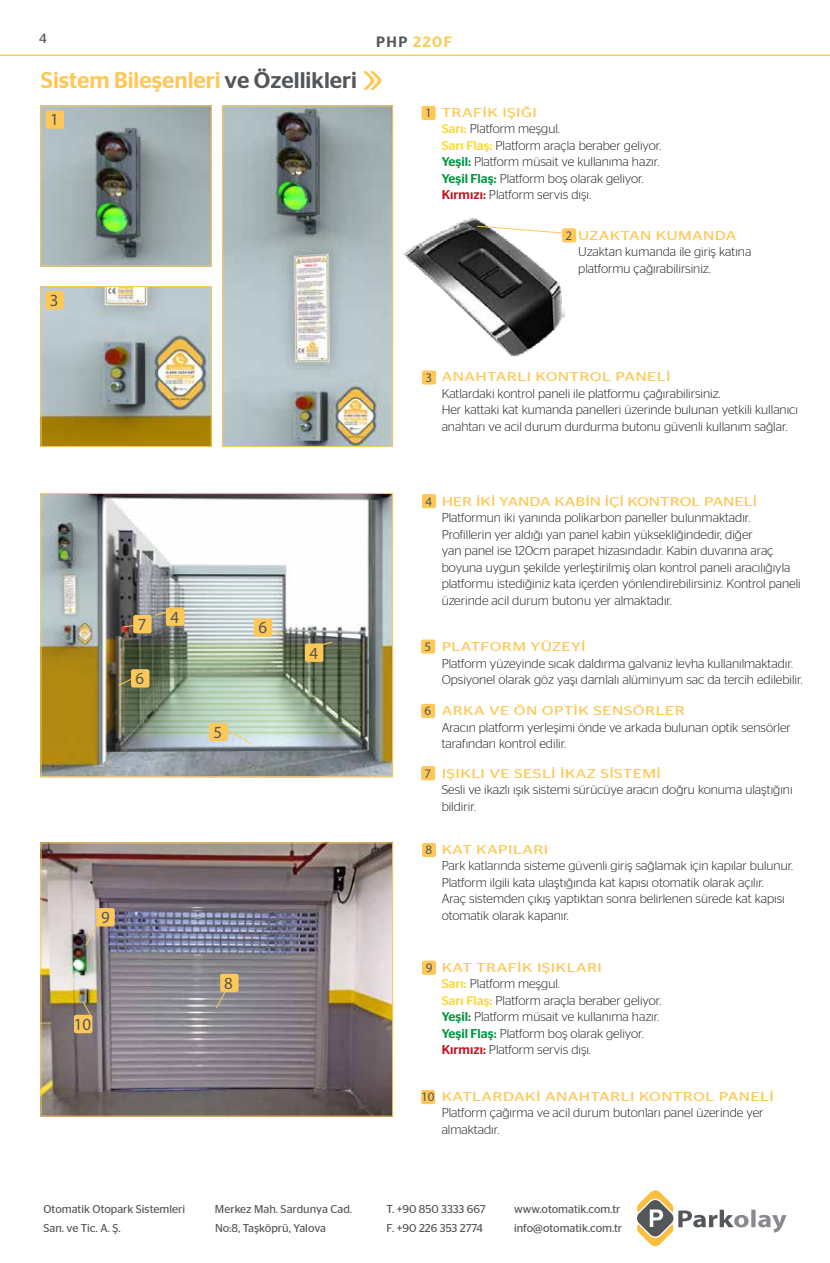
<style>
.page{position:relative;width:830px;height:1263px;background:#fff}
.page>*{position:absolute;margin:0;border:0;box-sizing:border-box;transform-origin:0 0}
.t1{font:500 22.65px "Stag Sans";color:#fdc858}
.t2{font:17.1px "Myriad Pro";color:#54575a}
.t3{font:500 15px "Stag Sans";letter-spacing:.1em;color:#fdc858}
.t4{font:13.5px "Stag Sans";color:#54575a}
.t5{font:13.05px "Myriad Pro";color:#54575a}
.t6{font:300 12.75px/16.5px "Stag Sans";color:#1d1d1b}
.t7{font:12.75px "Stag Sans";letter-spacing:.025em;color:#fdc858;scale:1.29 1}
.t8{font:12.75px "Stag Sans";color:#fdc858;scale:1.29 1}
.t9{font:11.4px "Stag Sans";color:#54575a}
.s1{color:#54575a}
.s2{font-weight:400;color:#fdc858}
.s3{font-weight:500;color:#fbd93c}
.s4{font-weight:500;color:#009641}
.s5{font-weight:500;color:#bf1622}
</style>
<div class="page">
<img style="left:41px;top:495px;width:351px;height:283px">
<img style="left:224px;top:108px;width:167px;height:337px">
<img style="left:403px;top:218px;width:161px;height:139px">
<hr style="left:0;top:55px;width:829px;height:1px;background:#fdc858">
<div style="left:41px;top:493px;width:352px;height:284px;border:1px solid #fdc858"></div>
<img style="left:43px;top:108px;width:166px;height:156px">
<div style="left:41px;top:106px;width:170px;height:160px;border:1px solid #fdc858"></div>
<div style="left:222px;top:106px;width:171px;height:341px;border:1px solid #fdc858"></div>
<img style="left:43px;top:288px;width:166px;height:157px">
<div style="left:41px;top:286px;width:170px;height:161px;border:1px solid #fdc858"></div>
<img style="left:43px;top:844px;width:348px;height:270px">
<div style="left:41px;top:842px;width:352px;height:274px;border:1px solid #fdc858"></div>
<svg style="left:363px;top:71px;width:18px;height:19px"></svg>
<svg style="left:476px;top:226px;width:86px;height:7px"></svg>
<div style="left:45px;top:110px;width:19px;height:19px;background:#fdc858;border-radius:2px"></div>
<div style="left:45px;top:291px;width:19px;height:18px;background:#fdc858;border-radius:2px"></div>
<div style="left:133px;top:615px;width:18px;height:18px;background:#fdc858;border-radius:2px"></div>
<div style="left:421px;top:106px;width:14px;height:14px;background:#fdc858;border-radius:2px"></div>
<div style="left:422px;top:843px;width:14px;height:14px;background:#fdc858;border-radius:2px"></div>
<div style="left:422px;top:961px;width:14px;height:14px;background:#fdc858;border-radius:2px"></div>
<div style="left:421px;top:1090px;width:14px;height:14px;background:#fdc858;border-radius:2px"></div>
<div style="left:561px;top:228px;width:15px;height:14px;background:#fdc858;border-radius:2px"></div>
<div style="left:422px;top:370px;width:14px;height:15px;background:#fdc858;border-radius:2px"></div>
<div style="left:422px;top:494px;width:14px;height:14px;background:#fdc858;border-radius:2px"></div>
<div style="left:421px;top:639px;width:14px;height:15px;background:#fdc858;border-radius:2px"></div>
<div style="left:421px;top:704px;width:14px;height:14px;background:#fdc858;border-radius:2px"></div>
<div style="left:421px;top:766px;width:14px;height:14px;background:#fdc858;border-radius:2px"></div>
<svg style="left:123px;top:624px;width:11px;height:3px"></svg>
<div style="left:166px;top:607px;width:18px;height:19px;background:#fdc858;border-radius:2px"></div>
<svg style="left:154px;top:612px;width:12px;height:4px"></svg>
<div style="left:209px;top:723px;width:18px;height:18px;background:#fdc858;border-radius:2px"></div>
<svg style="left:225px;top:728px;width:27px;height:16px"></svg>
<div style="left:131px;top:669px;width:18px;height:19px;background:#fdc858;border-radius:2px"></div>
<svg style="left:118px;top:678px;width:13px;height:8px"></svg>
<div style="left:254px;top:618px;width:18px;height:19px;background:#fdc858;border-radius:2px"></div>
<svg style="left:272px;top:629px;width:11px;height:6px"></svg>
<div style="left:305px;top:643px;width:18px;height:19px;background:#fdc858;border-radius:2px"></div>
<svg style="left:321px;top:641px;width:11px;height:4px"></svg>
<div style="left:96px;top:908px;width:19px;height:18px;background:#fdc858;border-radius:2px"></div>
<svg style="left:85px;top:923px;width:13px;height:23px"></svg>
<div style="left:220px;top:974px;width:18px;height:18px;background:#fdc858;border-radius:2px"></div>
<svg style="left:216px;top:986px;width:12px;height:23px"></svg>
<div style="left:74px;top:1015px;width:18px;height:18px;background:#fdc858;border-radius:2px"></div>
<svg style="left:83px;top:1002px;width:8px;height:13px"></svg>
<svg style="left:637px;top:1190px;width:149px;height:56px"></svg>
<p class="t4" style="left:39px;top:31px;width:9px">4</p>
<p class="t3" style="left:376px;top:33px;width:77px"><span class="s1">PHP</span> 220F</p>
<h1 class="t1" style="left:41px;top:67px;width:317px">Sistem Bileşenleri <span class="s1">ve Özellikleri</span></h1>
<p class="t6" style="left:441px;top:104px;width:221px"><span class="s2">TRAFİK IŞIĞI<br></span><span class="s3">Sarı:</span> Platform meşgul.<br><span class="s3">Sarı Flaş:</span> Platform araçla beraber geliyor.<br><span class="s4">Yeşil:</span> Platform müsait ve kullanıma hazır.<br><span class="s4">Yeşil Flaş:</span> Platform boş olarak geliyor.<br><span class="s5">Kırmızı:</span> Platform servis dışı.</p>
<p class="t7" style="left:578px;top:228px;width:124px">UZAKTAN KUMANDA</p>
<p class="t6" style="left:578px;top:243px;width:174px">Uzaktan kumanda ile giriş katına platformu çağırabilirsiniz.</p>
<p class="t5" style="left:425px;top:105px;width:8px">1</p>
<h2 class="t2" style="left:50px;top:109px;width:10px">1</h2>
<p class="t5" style="left:565px;top:227px;width:8px">2</p>
<h2 class="t2" style="left:50px;top:290px;width:10px">3</h2>
<h2 class="t2" style="left:138px;top:614px;width:10px">7</h2>
<h2 class="t2" style="left:135px;top:668px;width:10px">6</h2>
<h2 class="t2" style="left:170px;top:606px;width:10px">4</h2>
<h2 class="t2" style="left:213px;top:722px;width:10px">5</h2>
<h2 class="t2" style="left:258px;top:617px;width:10px">6</h2>
<h2 class="t2" style="left:309px;top:642px;width:10px">4</h2>
<h2 class="t2" style="left:101px;top:907px;width:10px">9</h2>
<h2 class="t2" style="left:74px;top:1013px;width:19px">10</h2>
<h2 class="t2" style="left:224px;top:972px;width:10px">8</h2>
<p class="t5" style="left:425px;top:370px;width:8px">3</p>
<p class="t7" style="left:441px;top:370px;width:179px">ANAHTARLI KONTROL PANELİ</p>
<p class="t6" style="left:441px;top:385px;width:357px">Katlardaki kontrol paneli ile platformu çağırabilirsiniz.<br>Her kattaki kat kumanda panelleri üzerinde bulunan yetkili kullanıcı anahtarı ve acil durum durdurma butonu güvenli kullanım sağlar.</p>
<p class="t5" style="left:425px;top:493px;width:8px">4</p>
<p class="t5" style="left:424px;top:639px;width:8px">5</p>
<p class="t5" style="left:424px;top:703px;width:8px">6</p>
<p class="t5" style="left:424px;top:765px;width:8px">7</p>
<p class="t8" style="left:441px;top:494px;width:246px">HER İKİ YANDA KABİN İÇİ KONTROL PANELİ</p>
<p class="t6" style="left:441px;top:509px;width:360px">Platformun iki yanında polikarbon paneller bulunmaktadır.<br>Profillerin yer aldığı yan panel kabin yüksekliğindedir, diğer<br>yan panel ise 120cm parapet hizasındadır. Kabin duvarına araç boyuna uygun şekilde yerleştirilmiş olan kontrol paneli aracılığıyla platformu istediğiniz kata içerden yönlendirebilirsiniz. Kontrol paneli üzerinde acil durum butonu yer almaktadır.</p>
<p class="t7" style="left:441px;top:639px;width:113px">PLATFORM YÜZEYİ</p>
<p class="t6" style="left:441px;top:655px;width:362px">Platform yüzeyinde sıcak daldırma galvaniz levha kullanılmaktadır.<br>Opsiyonel olarak göz yaşı damlalı alüminyum sac da tercih edilebilir.</p>
<p class="t7" style="left:441px;top:704px;width:190px">ARKA VE ÖN OPTİK SENSÖRLER</p>
<p class="t6" style="left:441px;top:719px;width:350px">Aracın platform yerleşimi önde ve arkada bulunan optik sensörler tarafından kontrol edilir.</p>
<p class="t7" style="left:441px;top:766px;width:171px">IŞIKLI VE SESLİ İKAZ SİSTEMİ</p>
<p class="t6" style="left:441px;top:781px;width:352px">Sesli ve ikazlı ışık sistemi sürücüye aracın doğru konuma ulaştığını bildirir.</p>
<p class="t7" style="left:441px;top:842px;width:84px">KAT KAPILARI</p>
<p class="t6" style="left:441px;top:857px;width:353px">Park katlarında sisteme güvenli giriş sağlamak için kapılar bulunur.<br>Platform ilgili kata ulaştığında kat kapısı otomatik olarak açılır.<br>Araç sistemden çıkış yaptıktan sonra belirlenen sürede kat kapısı otomatik olarak kapanır.</p>
<p class="t6" style="left:441px;top:959px;width:221px"><span class="s2">KAT TRAFİK IŞIKLARI<br></span><span class="s3">Sarı:</span> Platform meşgul.<br><span class="s3">Sarı Flaş:</span> Platform araçla beraber geliyor.<br><span class="s4">Yeşil:</span> Platform müsait ve kullanıma hazır.<br><span class="s4">Yeşil Flaş:</span> Platform boş olarak geliyor.<br><span class="s5">Kırmızı:</span> Platform servis dışı.</p>
<p class="t7" style="left:441px;top:1089px;width:259px">KATLARDAKİ ANAHTARLI KONTROL PANELİ</p>
<p class="t6" style="left:441px;top:1104px;width:323px">Platform çağırma ve acil durum butonları panel üzerinde yer almaktadır.</p>
<p class="t5" style="left:425px;top:842px;width:8px">8</p>
<p class="t5" style="left:425px;top:959px;width:8px">9</p>
<p class="t5" style="left:421px;top:1089px;width:15px">10</p>
<p class="t9" style="left:43px;top:1203px;width:143px">Otomatik Otopark Sistemleri</p>
<p class="t9" style="left:215px;top:1203px;width:139px">Merkez Mah. Sardunya Cad.</p>
<p class="t9" style="left:386px;top:1203px;width:100px">T. +90 850 3333 667</p>
<p class="t9" style="left:514px;top:1203px;width:108px">www.otomatik.com.tr</p>
<p class="t9" style="left:43px;top:1222px;width:79px">San. ve Tic. A. Ş.</p>
<p class="t9" style="left:215px;top:1222px;width:113px">No:8, Taşköprü, Yalova</p>
<p class="t9" style="left:386px;top:1222px;width:98px">F. +90 226 353 2774</p>
<p class="t9" style="left:514px;top:1222px;width:109px">info@otomatik.com.tr</p>
</div>
